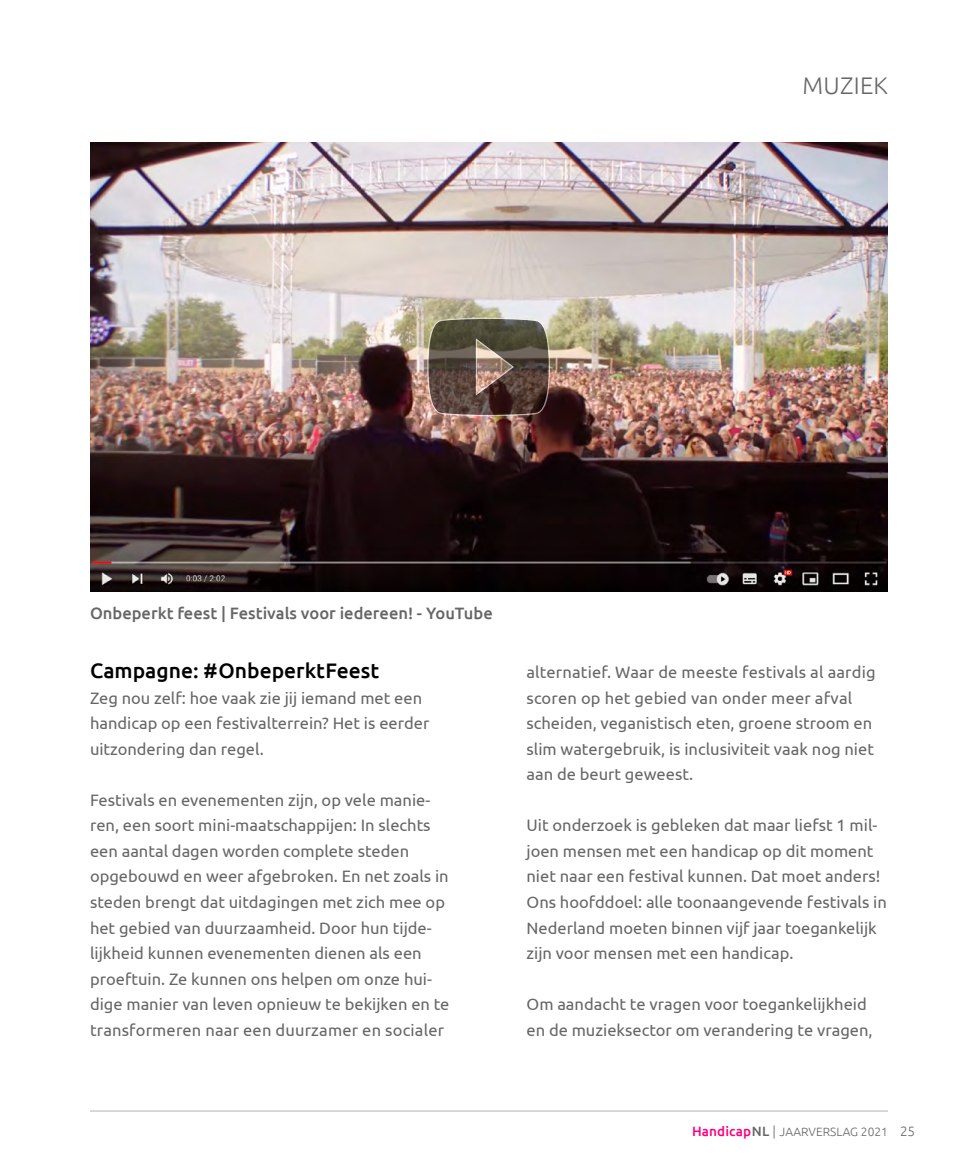
<style>
.page{position:relative;width:978px;height:1170px;background:#fff}
.page>*{position:absolute;margin:0;border:0;box-sizing:border-box;transform-origin:0 0}
.t1{font:300 24px "Ubuntu";letter-spacing:.01em;color:#666}
.t2{font:500 21px "Ubuntu";color:#000}
.t3{font:16.5px/25.5px "Ubuntu";color:#666}
.t4{font:500 16.5px "Ubuntu";color:#666}
.t5{font:300 12px "Ubuntu";color:#666}
.s1{font-weight:500;font-size:13.5px;color:#ff007e}
.s2{font-weight:500;font-size:13.5px}
.s3{font-size:13.5px}
</style>
<div class="page">
<hr style="left:90px;top:1110px;width:798px;height:1px;background:#b3b3b3">
<img style="left:90px;top:142px;width:797px;height:449px">
<img style="left:427px;top:317px;width:124px;height:100px">
<h1 class="t1" style="left:803px;top:71px;width:87px">MUZIEK</h1>
<p class="t4" style="left:90px;top:603px;width:404px">Onbeperkt feest | Festivals voor iedereen! - YouTube</p>
<p class="t2" style="left:90px;top:657px;width:291px">Campagne: #OnbeperktFeest</p>
<p class="t3" style="left:90px;top:684px;width:341px">Zeg nou zelf: hoe vaak zie jij iemand met een handicap op een festivalterrein? Het is eerder uitzondering dan regel.</p>
<p class="t3" style="left:90px;top:786px;width:361px">Festivals en evenementen zijn, op vele manie&shy;ren, een soort mini-maatschappijen: In slechts een aantal dagen worden complete steden opgebouwd en weer afgebroken. En net zoals in steden brengt dat uitdagingen met zich mee op het gebied van duurzaamheid. Door hun tijde&shy;lijkheid kunnen evenementen dienen als een proeftuin. Ze kunnen ons helpen om onze hui&shy;dige manier van leven opnieuw te bekijken en te transformeren naar een duurzamer en socialer</p>
<p class="t3" style="left:526px;top:659px;width:351px">alternatief. Waar de meeste festivals al aardig scoren op het gebied van onder meer afval scheiden, veganistisch eten, groene stroom en slim watergebruik, is inclusiviteit vaak nog niet aan de beurt geweest.</p>
<p class="t3" style="left:526px;top:812px;width:362px">Uit onderzoek is gebleken dat maar liefst 1 mil&shy;joen mensen met een handicap op dit moment niet naar een festival kunnen. Dat moet anders!<br>Ons hoofddoel: alle toonaangevende festivals in Nederland moeten binnen vijf jaar toegankelijk zijn voor mensen met een handicap.</p>
<p class="t3" style="left:526px;top:990px;width:348px">Om aandacht te vragen voor toegankelijkheid en de muzieksector om verandering te vragen,</p>
<p class="t5" style="left:692px;top:1124px;width:225px"><span class="s1">Handicap</span><span class="s2">NL</span> <span class="s3">|</span> JAARVERSLAG 2021 <span class="s3">25</span></p>
</div>
